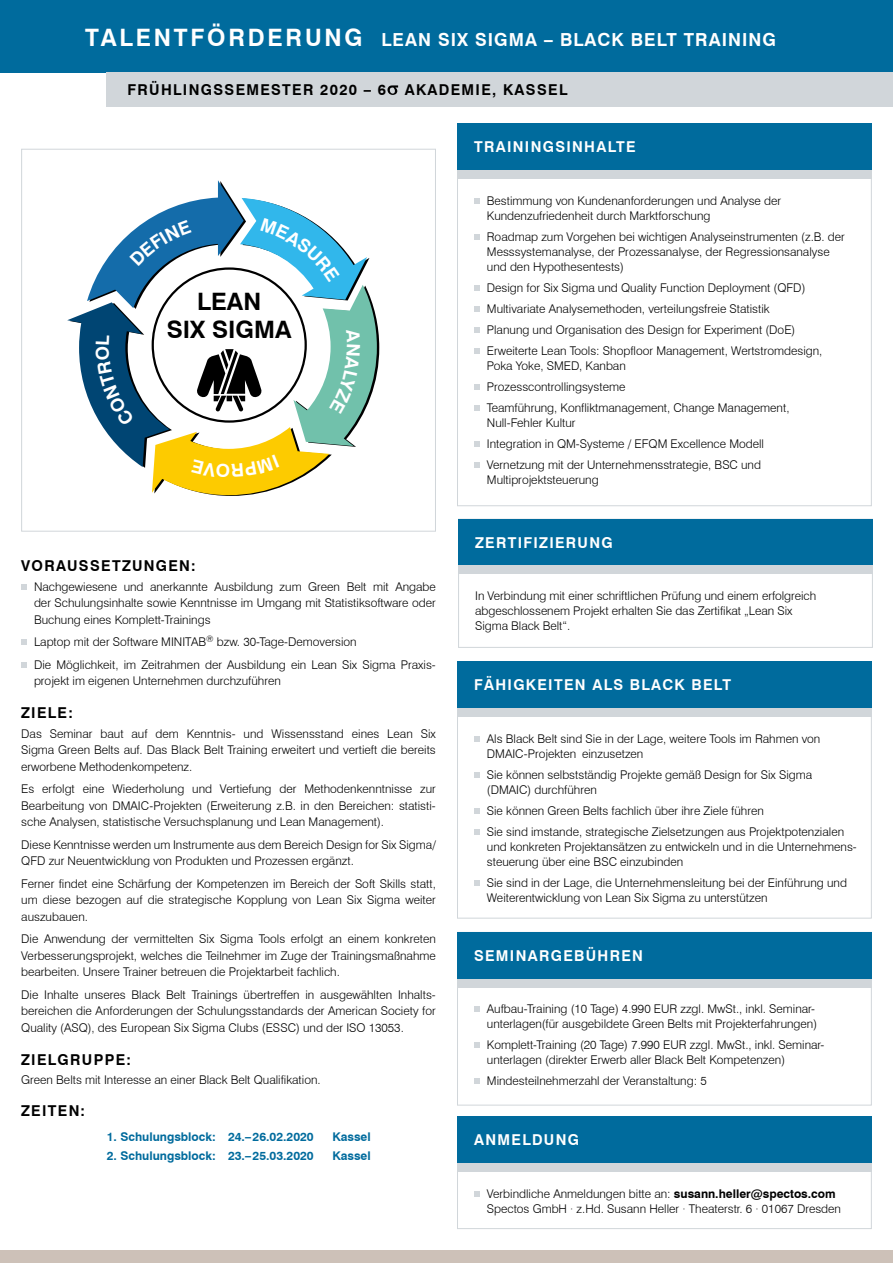
<style>
.page{position:relative;width:893px;height:1263px;background:#fff}
.page>*{position:absolute;margin:0;border:0;box-sizing:border-box;transform-origin:0 0}
.t1{font:700 24px "Swiss 721 BT";color:#000}
.t2{font:700 18px "Swiss 721 BT";letter-spacing:.06em;color:#fff}
.t3{font:700 15px "Swiss 721 BT";letter-spacing:.09em;color:#000}
.t4{font:700 15px "Swiss 721 BT";letter-spacing:.09em;color:#fff}
.t5{font:300 12px/16.5px "Swiss 721 BT";color:#000}
.t6{font:700 12px "Swiss 721 BT";color:#006b9d}
.s1{font-size:24px}
.s2{font-weight:700}
</style>
<div class="page">
<div style="left:0;top:0;width:893px;height:72px;background:#006b9d"></div>
<div style="left:106px;top:72px;width:787px;height:34px;background:#d1d6da"></div>
<svg style="left:21px;top:584px;width:6px;height:6px"></svg>
<svg style="left:21px;top:639px;width:6px;height:6px"></svg>
<svg style="left:21px;top:662px;width:6px;height:6px"></svg>
<svg style="left:387px;top:85px;width:11px;height:10px"></svg>
<div style="left:21px;top:149px;width:415px;height:382px;border:1px solid #d1d6da"></div>
<div style="left:457px;top:123px;width:415px;height:47px;background:#006b9d"></div>
<div style="left:457px;top:661px;width:415px;height:47px;background:#006b9d"></div>
<div style="left:457px;top:170px;width:415px;height:9px;background:#d1d6da"></div>
<div style="left:457px;top:708px;width:415px;height:8px;background:#d1d6da"></div>
<svg style="left:474px;top:198px;width:6px;height:6px"></svg>
<svg style="left:474px;top:234px;width:6px;height:6px"></svg>
<svg style="left:474px;top:285px;width:6px;height:6px"></svg>
<svg style="left:474px;top:306px;width:6px;height:6px"></svg>
<svg style="left:474px;top:327px;width:6px;height:6px"></svg>
<svg style="left:474px;top:348px;width:6px;height:6px"></svg>
<svg style="left:474px;top:384px;width:6px;height:6px"></svg>
<svg style="left:474px;top:405px;width:6px;height:6px"></svg>
<svg style="left:474px;top:441px;width:6px;height:6px"></svg>
<svg style="left:474px;top:462px;width:6px;height:6px"></svg>
<svg style="left:474px;top:736px;width:6px;height:6px"></svg>
<svg style="left:474px;top:772px;width:6px;height:6px"></svg>
<svg style="left:474px;top:808px;width:6px;height:6px"></svg>
<svg style="left:474px;top:829px;width:6px;height:6px"></svg>
<svg style="left:474px;top:880px;width:6px;height:6px"></svg>
<div style="left:457px;top:932px;width:415px;height:47px;background:#006b9d"></div>
<div style="left:457px;top:979px;width:415px;height:8px;background:#d1d6da"></div>
<svg style="left:474px;top:1006px;width:6px;height:6px"></svg>
<svg style="left:474px;top:1042px;width:6px;height:6px"></svg>
<svg style="left:474px;top:1078px;width:6px;height:6px"></svg>
<div style="left:0;top:1250px;width:893px;height:13px;background:#cdc1b8"></div>
<div style="left:457px;top:1116px;width:415px;height:113px;border:1px solid #d1d6da"></div>
<div style="left:457px;top:1116px;width:415px;height:47px;background:#006b9d"></div>
<div style="left:457px;top:1163px;width:415px;height:8px;background:#d1d6da"></div>
<svg style="left:474px;top:1191px;width:6px;height:5px"></svg>
<div style="left:458px;top:519px;width:415px;height:129px;border:1px solid #d1d6da"></div>
<div style="left:458px;top:519px;width:415px;height:47px;background:#006b9d"></div>
<div style="left:458px;top:566px;width:415px;height:8px;background:#d1d6da"></div>
<svg style="left:67px;top:180px;width:312px;height:316px"></svg>
<p class="t2" style="left:85px;top:29px;width:693px"><span class="s1">TALENTFÖRDERUNG</span> LEAN SIX SIGMA – BLACK BELT TRAINING</p>
<p class="t3" style="left:128px;top:80px;width:441px">FRÜHLINGSSEMESTER 2020 – 6 AKADEMIE, KASSEL</p>
<p class="t1" style="left:197px;top:286px;width:65px">LEAN</p>
<p class="t1" style="left:167px;top:315px;width:126px">SIX SIGMA</p>
<p class="t3" style="left:21px;top:557px;width:176px">VORAUSSETZUNGEN:</p>
<p class="t5" style="left:34px;top:578px;width:403px;text-align:justify">Nachgewiesene und anerkannte Ausbildung zum Green Belt mit Angabe der Schulungsinhalte sowie Kenntnisse im Umgang mit Statistiksoftware oder Buchung eines Komplett-Trainings</p>
<p class="t5" style="left:34px;top:634px;width:324px">Laptop mit der Software MINITAB<sup>®</sup> bzw. 30-Tage-Demoversion</p>
<p class="t5" style="left:34px;top:656px;width:403px">Die Möglichkeit, im Zeitrahmen der Ausbildung ein Lean Six Sigma Praxis&shy;projekt im eigenen Unternehmen durchzuführen</p>
<p class="t3" style="left:21px;top:704px;width:53px">ZIELE:</p>
<p class="t5" style="left:21px;top:725px;width:416px;text-align:justify">Das Seminar baut auf dem Kenntnis- und Wissensstand eines Lean Six Sigma Green Belts auf. Das Black Belt Training erweitert und vertieft die bereits erworbene Methodenkompetenz.</p>
<p class="t5" style="left:21px;top:781px;width:416px;text-align:justify">Es erfolgt eine Wiederholung und Vertiefung der Methodenkenntnisse zur Bearbeitung von DMAIC-Projekten (Erweiterung z.B. in den Bereichen: statisti&shy;sche Analysen, statistische Versuchsplanung und Lean Management).</p>
<p class="t5" style="left:21px;top:836px;width:416px">Diese Kenntnisse werden um Instrumente aus dem Bereich Design for Six Sigma/<br>QFD zur Neuentwicklung von Produkten und Prozessen ergänzt.</p>
<p class="t5" style="left:21px;top:875px;width:416px;text-align:justify">Ferner findet eine Schärfung der Kompetenzen im Bereich der Soft Skills statt, um diese bezogen auf die strategische Kopplung von Lean Six Sigma weiter auszubauen.</p>
<p class="t5" style="left:21px;top:931px;width:416px;text-align:justify">Die Anwendung der vermittelten Six Sigma Tools erfolgt an einem konkreten Verbesserungsprojekt, welches die Teilnehmer im Zuge der Trainingsmaßnahme bearbeiten. Unsere Trainer betreuen die Projektarbeit fachlich.</p>
<p class="t5" style="left:21px;top:986px;width:416px;text-align:justify">Die Inhalte unseres Black Belt Trainings übertreffen in ausgewählten Inhalts&shy;bereichen die Anforderungen der Schulungsstandards der American Society for Quality (ASQ), des European Six Sigma Clubs (ESSC) und der ISO 13053.</p>
<p class="t3" style="left:21px;top:1050px;width:111px">ZIELGRUPPE:</p>
<p class="t5" style="left:21px;top:1072px;width:301px">Green Belts mit Interesse an einer Black Belt Qualifikation.</p>
<p class="t3" style="left:21px;top:1101px;width:65px">ZEITEN:</p>
<p class="t6" style="left:107px;top:1129px;width:209px">1. Schulungsblock: 24.–26.02.2020</p>
<p class="t6" style="left:332px;top:1129px;width:40px">Kassel</p>
<p class="t6" style="left:107px;top:1148px;width:209px">2. Schulungsblock: 23.–25.03.2020</p>
<p class="t6" style="left:332px;top:1148px;width:40px">Kassel</p>
<p class="t4" style="left:474px;top:138px;width:163px">TRAININGSINHALTE</p>
<p class="t5" style="left:487px;top:193px;width:296px;line-height:15px">Bestimmung von Kundenanforderungen und Analyse der<br>Kundenzufriedenheit durch Marktforschung</p>
<p class="t5" style="left:487px;top:228px;width:360px">Roadmap zum Vorgehen bei wichtigen Analyseinstrumenten (z.B. der</p>
<p class="t5" style="left:487px;top:244px;width:344px;line-height:15px">Messsystemanalyse, der Prozessanalyse, der Regressionsanalyse und den Hypothesentests)</p>
<p class="t5" style="left:487px;top:279px;width:320px">Design for Six Sigma und Quality Function Deployment (QFD)</p>
<p class="t5" style="left:487px;top:300px;width:284px">Multivariate Analysemethoden, verteilungsfreie Statistik</p>
<p class="t5" style="left:487px;top:321px;width:310px">Planung und Organisation des Design for Experiment (DoE)</p>
<p class="t5" style="left:487px;top:343px;width:337px;line-height:15px">Erweiterte Lean Tools: Shopfloor Management, Wertstromdesign,<br>Poka Yoke, SMED, Kanban</p>
<p class="t5" style="left:487px;top:378px;width:140px">Prozesscontrollingsysteme</p>
<p class="t5" style="left:487px;top:400px;width:304px;line-height:15px">Teamführung, Konfliktmanagement, Change Management,<br>Null-Fehler Kultur</p>
<p class="t5" style="left:487px;top:435px;width:279px">Integration in QM-Systeme / EFQM Excellence Modell</p>
<p class="t5" style="left:487px;top:456px;width:276px">Vernetzung mit der Unternehmensstrategie, BSC und</p>
<p class="t5" style="left:487px;top:471px;width:113px">Multiprojektsteuerung</p>
<p class="t4" style="left:475px;top:533px;width:139px">ZERTIFIZIERUNG</p>
<p class="t5" style="left:475px;top:588px;width:343px">In Verbindung mit einer schriftlichen Prüfung und einem erfolgreich</p>
<p class="t5" style="left:475px;top:603px;width:319px;line-height:15px">abgeschlossenem Projekt erhalten Sie das Zertifikat „Lean Six<br>Sigma Black Belt“.</p>
<p class="t4" style="left:474px;top:676px;width:259px">FÄHIGKEITEN ALS BLACK BELT</p>
<p class="t5" style="left:487px;top:731px;width:335px;line-height:15px">Als Black Belt sind Sie in der Lage, weitere Tools im Rahmen von<br>DMAIC-Projekten einzusetzen</p>
<p class="t5" style="left:487px;top:767px;width:327px;line-height:15px">Sie können selbstständig Projekte gemäß Design for Six Sigma (DMAIC) durchführen</p>
<p class="t5" style="left:487px;top:802px;width:279px">Sie können Green Belts fachlich über ihre Ziele führen</p>
<p class="t5" style="left:487px;top:824px;width:371px;line-height:15px">Sie sind imstande, strategische Zielsetzungen aus Projektpotenzialen und konkreten Projektansätzen zu entwickeln und in die Unternehmens&shy;steuerung über eine BSC einzubinden</p>
<p class="t5" style="left:487px;top:875px;width:362px;line-height:15px">Sie sind in der Lage, die Unternehmensleitung bei der Einführung und<br>Weiterentwicklung von Lean Six Sigma zu unterstützen</p>
<p class="t4" style="left:474px;top:946px;width:170px">SEMINARGEBÜHREN</p>
<p class="t5" style="left:487px;top:1001px;width:330px">Aufbau-Training (10 Tage) 4.990 EUR zzgl. MwSt., inkl. Seminar-</p>
<p class="t5" style="left:487px;top:1016px;width:332px">unterlagen(für ausgebildete Green Belts mit Projekterfahrungen)</p>
<p class="t5" style="left:487px;top:1037px;width:339px">Komplett-Training (20 Tage) 7.990 EUR zzgl. MwSt., inkl. Seminar-</p>
<p class="t5" style="left:487px;top:1052px;width:300px">unterlagen (direkter Erwerb aller Black Belt Kompetenzen)</p>
<p class="t5" style="left:487px;top:1073px;width:221px">Mindesteilnehmerzahl der Veranstaltung: 5</p>
<p class="t4" style="left:474px;top:1131px;width:106px">ANMELDUNG</p>
<p class="t5" style="left:487px;top:1185px;width:350px">Verbindliche Anmeldungen bitte an: <span class="s2">susann.heller@spectos.com</span></p>
<p class="t5" style="left:487px;top:1200px;width:356px">Spectos GmbH · z.Hd. Susann Heller · Theaterstr. 6 · 01067 Dresden</p>
</div>
